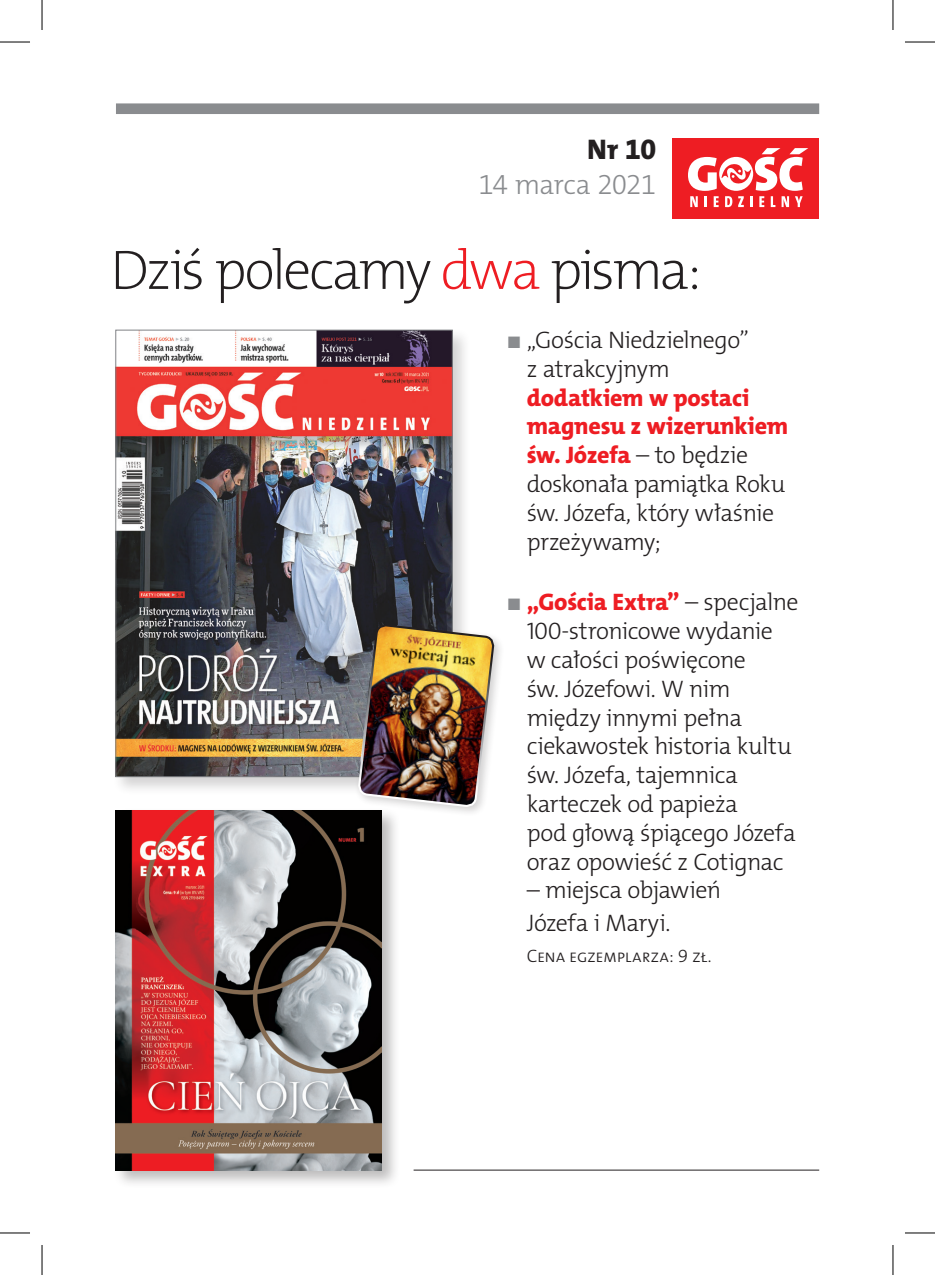
<style>
.page{position:relative;width:935px;height:1275px;background:#fff}
.page>*{position:absolute;margin:0;border:0;box-sizing:border-box;transform-origin:0 0}
.t1{font:56px "The Mix HP2 Ex Lig";letter-spacing:-.055em;color:#231f20}
.t2{font:28.6px "The Mix HP8 Ex Bld";color:#231f20}
.t3{font:28px "The Mix HP3 Lig";letter-spacing:-.025em;color:#8a8c8f}
.t4{font:24px/28.8px "The Mix HP3 Lig";letter-spacing:-.025em;color:#231f20}
.t5{font:24px/28.8px "The Mix HP8 Ex Bld";letter-spacing:-.01em;color:#ee1d23}
.t6{font:18px "The Mix HP3 Lig";letter-spacing:-.02em;color:#231f20}
.s1{color:#ee1d23}
.s2{font-family:"Freeday Narrow News";font-size:20px;color:#8a8c8f}
.s3{font-family:"The Mix HP3 Lig";color:#231f20}
</style>
<div class="page">
<hr style="left:413px;top:1169px;width:406px;height:1px;background:#231f20">
<div style="left:116px;top:103px;width:703px;height:11px;background:#8a8c8f"></div>
<div style="left:672px;top:138px;width:147px;height:81px;background:#ee1d23"></div>
<svg style="left:688px;top:148px;width:120px;height:59px"></svg>
<div style="left:113px;top:807px;width:288px;height:382px;background:#231f20;opacity:.3"></div>
<img style="left:116px;top:810px;width:266px;height:360px">
<div style="left:112px;top:328px;width:359px;height:468px;background:#231f20;opacity:.2"></div>
<img style="left:117px;top:332px;width:333px;height:443px">
<div style="left:354px;top:621px;width:150px;height:196px;background:#231f20;opacity:.2"></div>
<img style="left:357px;top:623px;width:138px;height:198px">
<hr style="left:0;top:42px;width:30px;height:1px;background:#000">
<hr style="left:904px;top:42px;width:30px;height:1px;background:#000">
<hr style="left:0;top:1232px;width:30px;height:1px;background:#000">
<hr style="left:904px;top:1232px;width:30px;height:1px;background:#000">
<hr style="left:42px;top:0;width:1px;height:30px;background:#000">
<hr style="left:42px;top:1245px;width:1px;height:30px;background:#000">
<hr style="left:892px;top:0;width:1px;height:30px;background:#000">
<hr style="left:892px;top:1245px;width:1px;height:30px;background:#000">
<p class="t2" style="left:587px;top:131px;width:70px">Nr 10</p>
<p class="t3" style="left:478px;top:167px;width:179px">14 marca 2021</p>
<h1 class="t1" style="left:110px;top:234px;width:592px">Dziś polecamy <span class="s1">dwa</span> pisma:</h1>
<p class="t4" style="left:526px;top:325px;width:224px;text-indent:-19px"><span class="s2">•</span> „Gościa Niedzielnego” z atrakcyjnym</p>
<p class="t5" style="left:526px;top:383px;width:261px">dodatkiem w postaci magnesu z wizerunkiem św. Józefa <span class="s3">– to będzie</span></p>
<p class="t4" style="left:526px;top:469px;width:260px">doskonała pamiątka Roku św. Józefa, który właśnie przeżywamy;</p>
<p class="t5" style="left:507px;top:588px;width:293px"><span class="s2">•</span> „Gościa Extra” <span class="s3">– specjalne</span></p>
<p class="t4" style="left:526px;top:617px;width:270px">100-stronicowe wydanie w całości poświęcone<br>św. Józefowi. W nim między innymi pełna ciekawostek historia kultu św. Józefa, tajemnica karteczek od papieża<br>pod głową śpiącego Józefa oraz opowieść z Cotignac</p>
<p class="t4" style="left:526px;top:874px;width:196px;line-height:32.4px">– miejsca objawień<br>Józefa i Maryi.</p>
<p class="t6" style="left:526px;top:945px;width:186px">Cena egzemplarza: 9 zł.</p>
</div>
